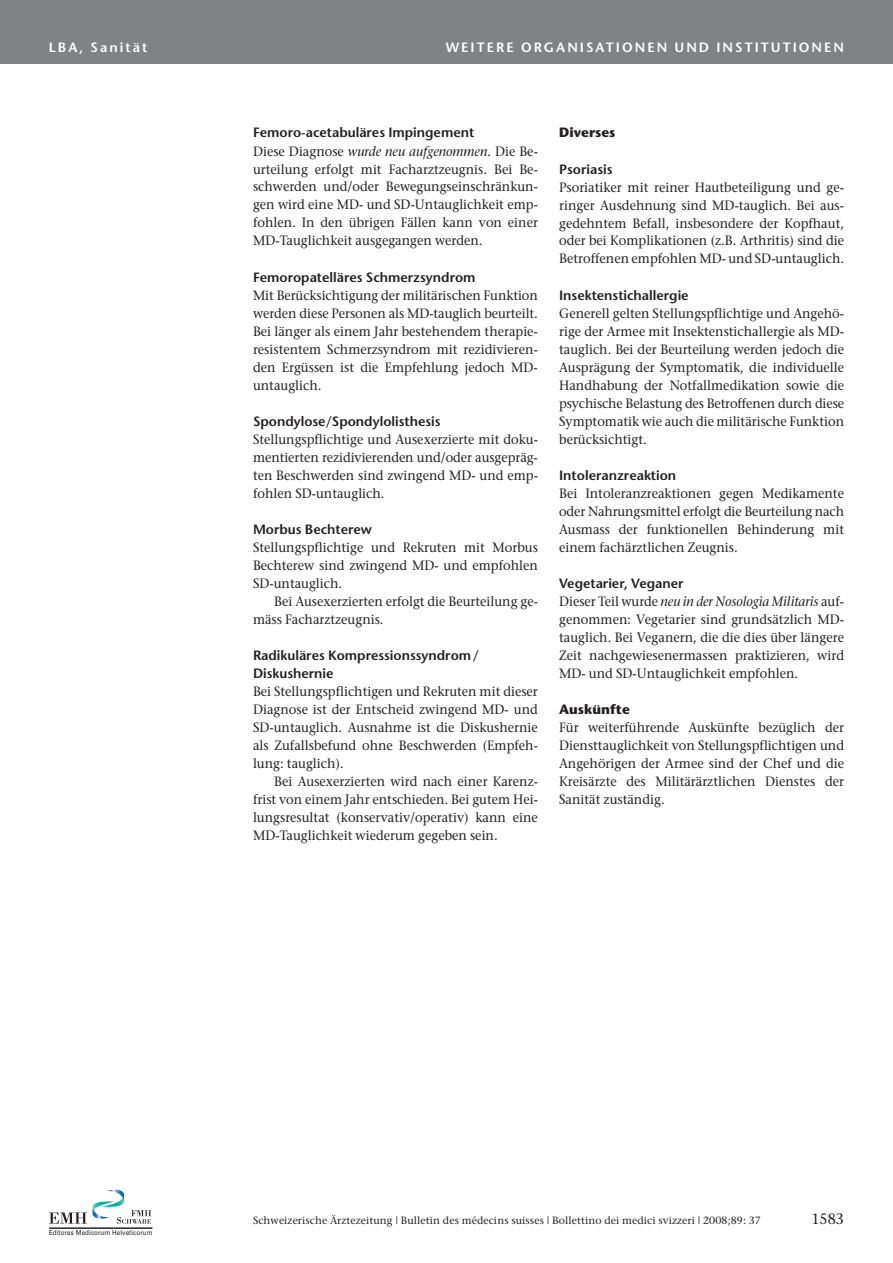
<style>
.page{position:relative;width:893px;height:1263px;background:#fff}
.page>*{position:absolute;margin:0;border:0;box-sizing:border-box;transform-origin:0 0}
.t1{font:15px "Stone Serif";color:#231f20;scale:.95 1}
.t2{font:13.5px/18px "Stone Serif";color:#231f20;text-align:justify;scale:.95 1}
.t3{font:600 13.5px/18px "Stone Sans";color:#231f20}
.t4{font:600 13.5px "Stone Sans";letter-spacing:.15em;color:#fff}
.t5{font:700 13.5px "Stone Sans";color:#231f20}
.t6{font:10.5px "Stone Serif";letter-spacing:.01em;color:#231f20}
.t7{font:6.9px "Univers";letter-spacing:.015em;color:#231f20;scale:.9 1}
.s1{font-style:italic}
</style>
<div class="page">
<div style="left:0;top:0;width:893px;height:64px;background:#808285"></div>
<svg style="left:49px;top:1189px;width:102px;height:35px"></svg>
<hr style="left:49px;top:1228px;width:103px;height:1px;background:#231f20">
<p class="t4" style="left:49px;top:42px;width:100px">LBA, Sanität</p>
<p class="t4" style="left:446px;top:42px;width:400px">WEITERE ORGANISATIONEN UND INSTITUTIONEN</p>
<p class="t3" style="left:253px;top:125px;width:223px">Femoro-acetabuläres Impingement</p>
<p class="t2" style="left:253px;top:143px;width:301px">Diese Diagnose <span class="s1">wurde neu aufgenommen.</span> Die Be&shy;urteilung erfolgt mit Facharztzeugnis. Bei Be&shy;schwer den und/oder Bewegungseinschränkun&shy;gen wird eine MD- und SD-Untauglichkeit emp&shy;fohlen. In den übrigen Fällen kann von einer MD-Tauglichkeit ausgegangen werden.</p>
<p class="t3" style="left:253px;top:269px;width:224px">Femoropatelläres Schmerzsyndrom</p>
<p class="t2" style="left:253px;top:287px;width:301px">Mit Berücksichtigung der militärischen Funktion werden diese Personen als MD-tauglich beurteilt.<br>Bei länger als einem Jahr bestehendem therapie&shy;resistentem Schmerzsyndrom mit rezidivieren&shy;den Ergüssen ist die Empfehlung jedoch MD&shy;untauglich.</p>
<p class="t3" style="left:253px;top:413px;width:189px">Spondylose/Spondylolisthesis</p>
<p class="t2" style="left:253px;top:431px;width:301px">Stellungspflichtige und Ausexerzierte mit doku&shy;mentierten rezidivierenden und/oder ausgepräg - ten Beschwerden sind zwingend MD- und emp&shy;fohlen SD-untauglich.</p>
<p class="t3" style="left:253px;top:521px;width:120px">Morbus Bechterew</p>
<p class="t2" style="left:253px;top:539px;width:301px">Stellungspflichtige und Rekruten mit Morbus Bechterew sind zwingend MD- und empfohlen SD-untauglich.</p>
<p class="t2" style="left:253px;top:593px;width:301px;text-indent:21px">Bei Ausexerzierten erfolgt die Beurteilung ge&shy;mäss Facharztzeugnis.</p>
<p class="t3" style="left:253px;top:647px;width:228px">Radikuläres Kompressionssyndrom/<br>Diskushernie</p>
<p class="t2" style="left:253px;top:683px;width:301px">Bei Stellungspflichtigen und Rekruten mit dieser Diagnose ist der Entscheid zwingend MD- und SD-untauglich. Ausnahme ist die Diskushernie als Zufallsbefund ohne Beschwerden (Empfeh&shy;lung: tauglich).</p>
<p class="t2" style="left:253px;top:773px;width:301px;text-indent:21px">Bei Ausexerzierten wird nach einer Karenz&shy;frist von einem Jahr entschieden. Bei gutem Hei&shy;lungsresultat (konservativ/operativ) kann eine MD-Tauglichkeit wiederum gegeben sein.</p>
<p class="t5" style="left:559px;top:128px;width:58px">Diverses</p>
<p class="t3" style="left:559px;top:161px;width:55px">Psoriasis</p>
<p class="t2" style="left:559px;top:179px;width:301px">Psoriatiker mit reiner Hautbeteiligung und ge&shy;ringer Ausdehnung sind MD-tauglich. Bei aus - gedehntem Befall, insbesondere der Kopfhaut, oder bei Komplikationen (z.B. Arthritis) sind die Betroffenen empfohlen MD- und SD-untauglich.</p>
<p class="t3" style="left:559px;top:287px;width:131px">Insektenstichallergie</p>
<p class="t2" style="left:559px;top:305px;width:301px">Generell gelten Stellungspflichtige und Angehö&shy;rige der Armee mit Insektenstichallergie als MD&shy;tauglich. Bei der Beurteilung werden jedoch die Ausprägung der Symptomatik, die individuelle Handhabung der Notfallmedikation sowie die psychische Belastung des Betroffenen durch diese Symptomatik wie auch die militärische Funktion berücksichtigt.</p>
<p class="t3" style="left:559px;top:467px;width:119px">Intoleranzreaktion</p>
<p class="t2" style="left:559px;top:485px;width:301px">Bei Intoleranzreaktionen gegen Medikamente oder Nahrungsmittel erfolgt die Beurteilung nach Ausmass der funktionellen Behinderung mit einem fachärztlichen Zeugnis.</p>
<p class="t3" style="left:559px;top:575px;width:126px">Vegetarier, Veganer</p>
<p class="t2" style="left:559px;top:593px;width:301px">Dieser Teil wurde <span class="s1">neu in der Nosologia Militaris</span> auf&shy;genommen: Vegetarier sind grundsätzlich MD&shy;tauglich. Bei Veganern, die die dies über längere Zeit nachgewiesenermassen praktizieren, wird MD- und SD-Untauglichkeit empfohlen.</p>
<p class="t5" style="left:559px;top:704px;width:72px">Auskünfte</p>
<p class="t2" style="left:559px;top:719px;width:301px">Für weiterführende Auskünfte bezüglich der Diensttauglichkeit von Stellungspflichtigen und Angehörigen der Armee sind der Chef und die Kreisärzte des Militärärztlichen Dienstes der Sanität zuständig.</p>
<p class="t7" style="left:49px;top:1229px;width:117px">Editores Medicorum Helveticorum</p>
<p class="t6" style="left:253px;top:1216px;width:509px">Schweizerische Ärztezeitung | Bulletin des médecins suisses | Bollettino dei medici svizzeri | 2008;89: 37</p>
<p class="t1" style="left:811px;top:1213px;width:36px">1583</p>
</div>
